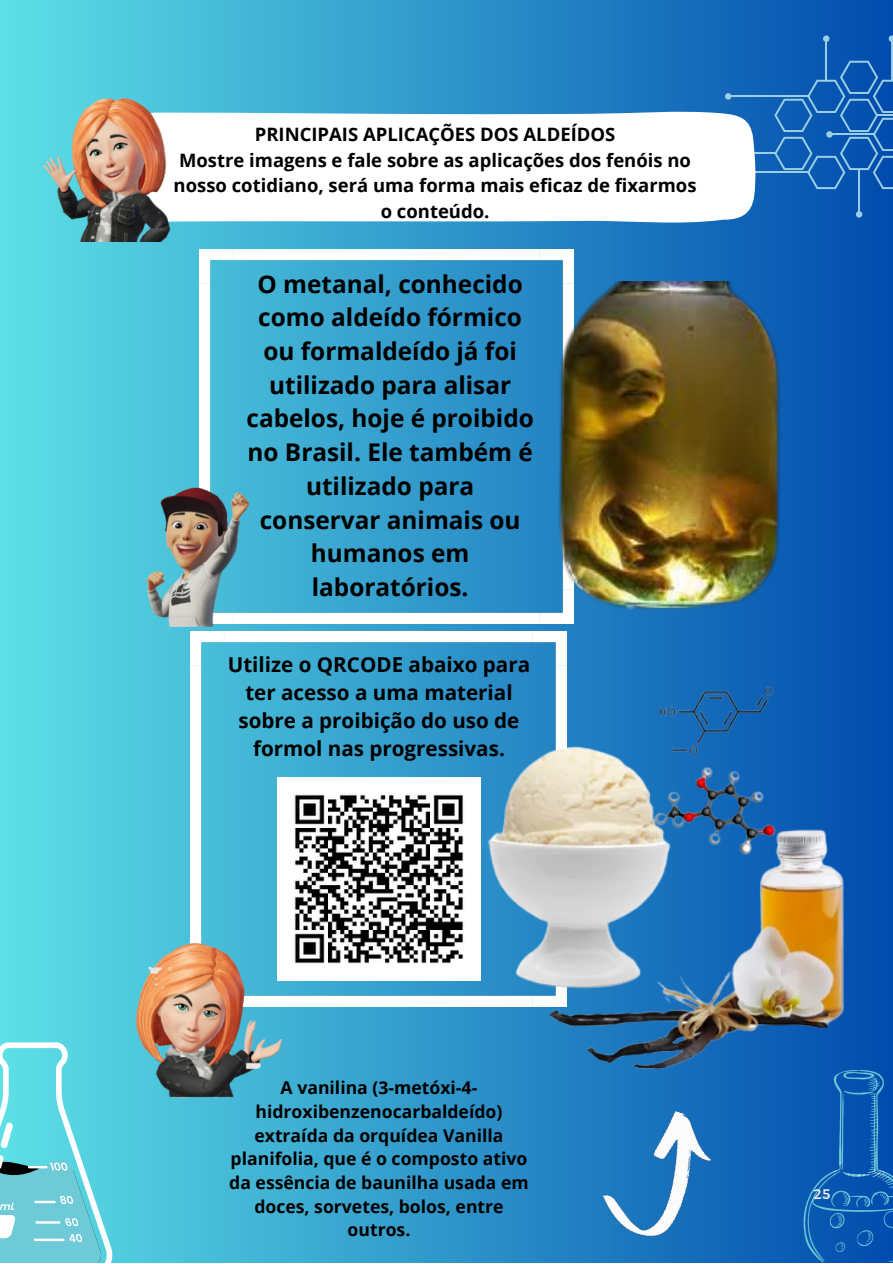
<style>
.page{position:relative;width:893px;height:1264px;background:#fff}
.page>*{position:absolute;margin:0;border:0;box-sizing:border-box;transform-origin:0 0}
.t1{font:700 24.3px/33.8px "Open Sans";color:#000;text-align:center}
.t2{font:700 20.55px/28px "Open Sans";color:#000;text-align:center}
.t3{font:700 18.45px/25.8px "Open Sans";color:#000;text-align:center}
.t4{font:700 17.55px/23.5px "Open Sans";color:#000;text-align:center}
.t5{font:13.8px "Montserrat";color:#f5f5ef}
</style>
<div class="page">
<div style="left:0;top:0;width:892px;height:1262px;background:linear-gradient(to right,#5ee0e6,#014cad)"></div>
<svg style="left:774px;top:61px;width:118px;height:128px;background:#1a64b7"></svg>
<hr style="left:829px;top:134px;width:46px;height:1px;background:#9acee2">
<div style="left:826px;top:131px;width:6px;height:7px;background:#9acee2;border-radius:50%"></div>
<hr style="left:891px;top:39px;width:1px;height:41px;background:#9acee2">
<svg style="left:888px;top:35px;width:4px;height:7px"></svg>
<hr style="left:858px;top:170px;width:1px;height:44px;background:#9acee2">
<div style="left:855px;top:211px;width:7px;height:7px;background:#9acee2;border-radius:50%"></div>
<hr style="left:728px;top:96px;width:81px;height:1px;background:#9acee2">
<div style="left:725px;top:93px;width:6px;height:7px;background:#9acee2;border-radius:50%"></div>
<hr style="left:684px;top:153px;width:90px;height:1px;background:#9acee2">
<hr style="left:743px;top:172px;width:66px;height:1px;background:#9acee2">
<hr style="left:825px;top:39px;width:1px;height:41px;background:#9acee2">
<div style="left:823px;top:35px;width:6px;height:7px;background:#9acee2;border-radius:50%"></div>
<svg style="left:0;top:1042px;width:113px;height:220px;background:#72d4de"></svg>
<img style="left:803px;top:1070px;width:89px;height:192px">
<img style="left:199px;top:249px;width:374px;height:375px">
<svg style="left:212px;top:110px;width:544px;height:115px"></svg>
<img style="left:191px;top:631px;width:375px;height:375px">
<img style="left:33px;top:89px;width:179px;height:153px">
<img style="left:82px;top:445px;width:218px;height:186px">
<img style="left:89px;top:933px;width:226px;height:164px">
<img style="left:420px;top:281px;width:472px;height:328px">
<img style="left:277px;top:777px;width:169px;height:203px">
<img style="left:446px;top:663px;width:409px;height:409px">
<img style="left:596px;top:1098px;width:125px;height:149px">
<p class="t3" style="left:255px;top:121px;width:362px">PRINCIPAIS APLICAÇÕES DOS ALDEÍDOS</p>
<p class="t3" style="left:174px;top:146px;width:524px">Mostre imagens e fale sobre as aplicações dos fenóis no nosso cotidiano, será uma forma mais eficaz de fixarmos o conteúdo.</p>
<p class="t1" style="left:246px;top:266px;width:289px">O metanal, conhecido como aldeído fórmico ou formaldeído já foi utilizado para alisar cabelos, hoje é proibido no Brasil. Ele também é utilizado para conservar animais ou humanos em laboratórios.</p>
<p class="t2" style="left:228px;top:649px;width:304px">Utilize o QRCODE abaixo para ter acesso a uma material sobre a proibição do uso de formol nas progressivas.</p>
<p class="t4" style="left:229px;top:1075px;width:301px">A vanilina (3-metóxi-4- hidroxibenzenocarbaldeído) extraída da orquídea Vanilla planifolia, que é o composto ativo da essência de baunilha usada em doces, sorvetes, bolos, entre outros.</p>
<p class="t5" style="left:813px;top:1184px;width:19px">25</p>
</div>
